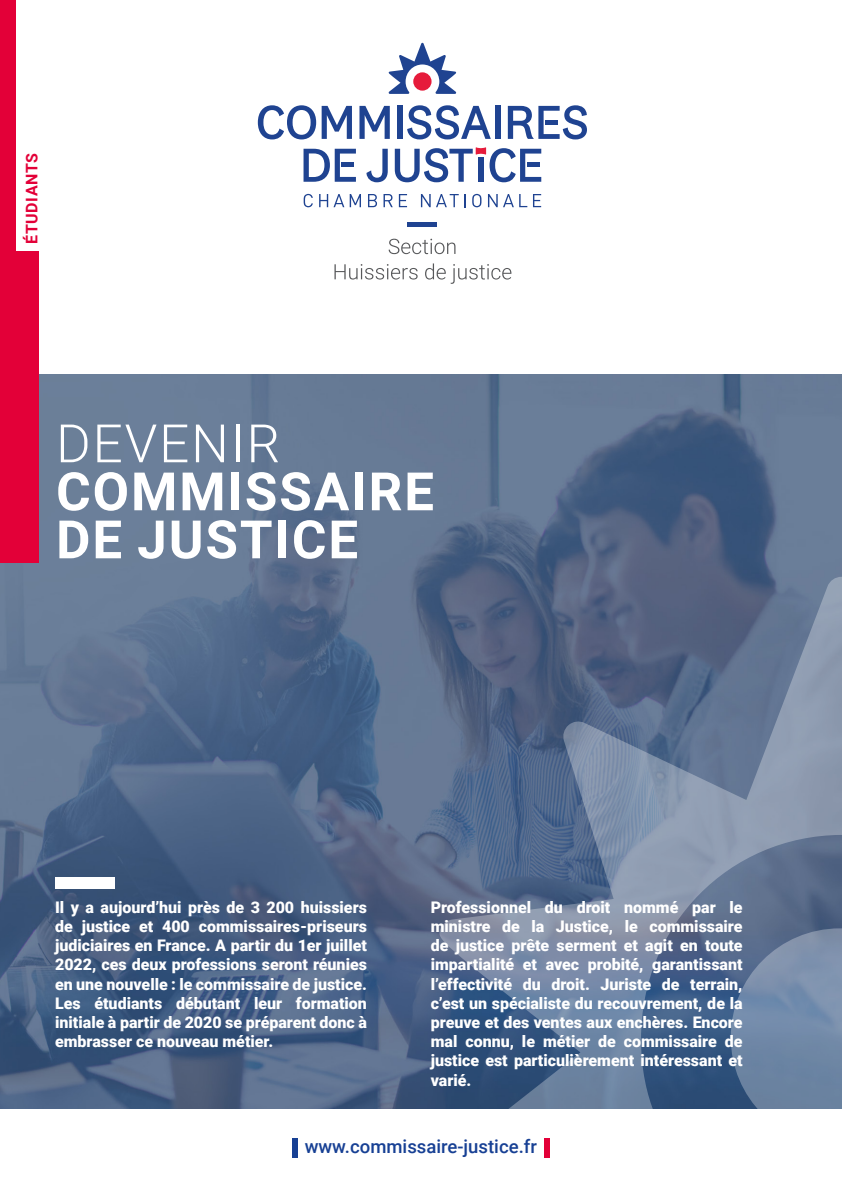
<style>
.page{position:relative;width:842px;height:1191px;background:#fff}
.page>*{position:absolute;margin:0;border:0;box-sizing:border-box;transform-origin:0 0}
.t1{font:700 53px "Roboto";letter-spacing:.035em;color:#fff}
.t2{font:300 53px "Roboto";letter-spacing:.035em;color:#fff}
.t3{font:500 18.6px "Roboto";color:#174094}
.t4{font:900 16px/19.2px "Roboto";color:#fff;text-align:justify}
.t5{font:700 16px "Roboto";letter-spacing:.035em;color:#e30038}
</style>
<div class="page">
<img style="left:0;top:374px;width:842px;height:734px">
<svg style="left:437px;top:577px;width:405px;height:581px;background:#6e809c"></svg>
<div style="left:292px;top:1138px;width:6px;height:19px;background:#174094"></div>
<div style="left:545px;top:1138px;width:5px;height:19px;background:#e30038"></div>
<div style="left:0;top:251px;width:38px;height:312px;background:#e30038"></div>
<div style="left:0;top:0;width:16px;height:401px;background:#e30038"></div>
<svg style="left:389px;top:239px;width:66px;height:15px"></svg>
<svg style="left:334px;top:264px;width:84px;height:15px"></svg>
<svg style="left:425px;top:263px;width:86px;height:21px"></svg>
<div style="left:408px;top:222px;width:29px;height:5px;background:#1f4391"></div>
<svg style="left:388px;top:43px;width:68px;height:51px"></svg>
<div style="left:495px;top:106px;width:5px;height:33px;background:#1f4391"></div>
<svg style="left:359px;top:106px;width:31px;height:33px"></svg>
<svg style="left:322px;top:106px;width:30px;height:33px"></svg>
<svg style="left:258px;top:105px;width:58px;height:34px"></svg>
<div style="left:397px;top:106px;width:6px;height:33px;background:#1f4391"></div>
<svg style="left:508px;top:105px;width:79px;height:34px"></svg>
<svg style="left:407px;top:105px;width:84px;height:34px"></svg>
<svg style="left:303px;top:149px;width:53px;height:33px"></svg>
<svg style="left:366px;top:149px;width:22px;height:33px"></svg>
<svg style="left:395px;top:147px;width:146px;height:35px"></svg>
<svg style="left:399px;top:194px;width:8px;height:13px"></svg>
<svg style="left:368px;top:194px;width:9px;height:13px"></svg>
<svg style="left:304px;top:194px;width:9px;height:13px"></svg>
<svg style="left:383px;top:194px;width:10px;height:13px"></svg>
<svg style="left:319px;top:194px;width:25px;height:13px"></svg>
<svg style="left:488px;top:194px;width:39px;height:13px"></svg>
<svg style="left:533px;top:194px;width:8px;height:13px"></svg>
<svg style="left:421px;top:194px;width:45px;height:13px"></svg>
<svg style="left:350px;top:194px;width:11px;height:13px"></svg>
<svg style="left:472px;top:194px;width:9px;height:13px"></svg>
<div style="left:55px;top:877px;width:59px;height:12px;background:#fff"></div>
<p class="t5" style="left:21px;top:244px;width:92px;rotate:-90deg">ÉTUDIANTS</p>
<p class="t2" style="left:56px;top:406px;width:226px">DEVENIR</p>
<p class="t1" style="left:56px;top:454px;width:379px">COMMISSAIRE</p>
<p class="t1" style="left:56px;top:502px;width:304px">DE JUSTICE</p>
<p class="t4" style="left:55px;top:897px;width:313px">Il y a aujourd’hui près de 3 200 huissiers de justice et 400 commissaires-priseurs judiciaires en France. A partir du 1er juillet 2022, ces deux professions seront réunies en une nouvelle : le commissaire de justice.<br>Les étudiants débutant leur formation initiale à partir de 2020 se préparent donc à embrasser ce nouveau métier.</p>
<p class="t4" style="left:431px;top:897px;width:313px">Professionnel du droit nommé par le ministre de la Justice, le commissaire de justice prête serment et agit en toute impartialité et avec probité, garantissant l’effectivité du droit. Juriste de terrain, c’est un spécialiste du recouvrement, de la preuve et des ventes aux enchères. Encore mal connu, le métier de commissaire de justice est particulièrement intéressant et varié.</p>
<p class="t3" style="left:305px;top:1133px;width:234px">www.commissaire-justice.fr</p>
</div>
